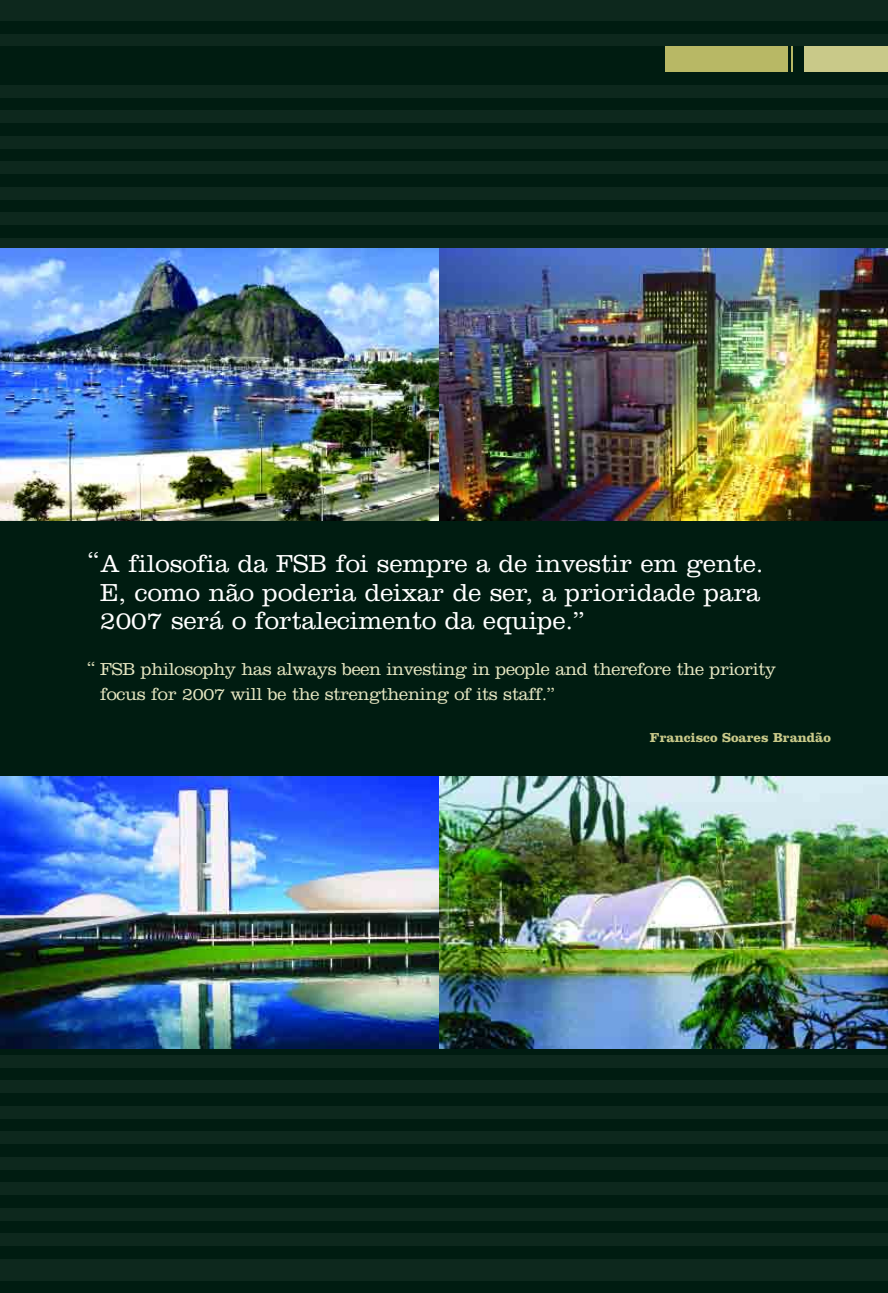
<style>
.page{position:relative;width:888px;height:1293px;background:#fff}
.page>*{position:absolute;margin:0;border:0;box-sizing:border-box;transform-origin:0 0}
.t1{font:300 25.5px/28.3px "Clarendon";color:#fff}
.t2{font:300 25.05px "Clarendon";color:#fff}
.t3{font:300 18px/25.5px "Clarendon";letter-spacing:-.02em;color:#e6e6c1}
.t4{font:700 13.5px "Clarendon";color:#c9c989}
.s1{font-size:25.05px}
</style>
<div class="page">
<div style="left:0;top:0;width:887px;height:1292px;background:#001c11"></div>
<div style="left:0;top:0;width:887px;height:21px;background:#0d281d"></div>
<div style="left:0;top:34px;width:887px;height:13px;background:#0d281d"></div>
<div style="left:0;top:85px;width:887px;height:13px;background:#0d281d"></div>
<div style="left:0;top:110px;width:887px;height:13px;background:#0d281d"></div>
<div style="left:0;top:136px;width:887px;height:13px;background:#0d281d"></div>
<div style="left:0;top:161px;width:887px;height:13px;background:#0d281d"></div>
<div style="left:0;top:187px;width:887px;height:13px;background:#0d281d"></div>
<div style="left:0;top:212px;width:887px;height:13px;background:#0d281d"></div>
<div style="left:0;top:238px;width:887px;height:13px;background:#0d281d"></div>
<div style="left:0;top:1054px;width:887px;height:13px;background:#0d281d"></div>
<div style="left:0;top:1080px;width:887px;height:13px;background:#0d281d"></div>
<div style="left:0;top:1105px;width:887px;height:13px;background:#0d281d"></div>
<div style="left:0;top:1131px;width:887px;height:13px;background:#0d281d"></div>
<div style="left:0;top:1156px;width:887px;height:13px;background:#0d281d"></div>
<div style="left:0;top:1182px;width:887px;height:13px;background:#0d281d"></div>
<div style="left:0;top:1207px;width:887px;height:13px;background:#0d281d"></div>
<div style="left:0;top:1233px;width:887px;height:13px;background:#0d281d"></div>
<div style="left:0;top:1259px;width:887px;height:22px;background:#0d281d"></div>
<img style="left:0;top:249px;width:439px;height:271px">
<img style="left:439px;top:249px;width:448px;height:271px">
<img style="left:0;top:777px;width:439px;height:271px">
<img style="left:439px;top:777px;width:448px;height:271px">
<div style="left:665px;top:47px;width:222px;height:25px;background:#b8b865"></div>
<div style="left:803px;top:47px;width:84px;height:25px;background:#c9c989"></div>
<div style="left:792px;top:47px;width:11px;height:25px;background:#001c11"></div>
<hr style="left:787px;top:47px;width:3px;height:25px;background:#001c11">
<p class="t2" style="left:88px;top:553px;width:13px">“</p>
<p class="t1" style="left:100px;top:552px;width:664px">A filosofia da FSB foi sempre a de investir em gente.<br>E, como não poderia deixar de ser, a prioridade para<br>2007 será o fortalecimento da equipe.<span class="s1">”</span></p>
<p class="t3" style="left:100px;top:658px;width:677px;text-indent:-13px">“ FSB philosophy has always been investing in people and therefore the priority focus for 2007 will be the strengthening of its staff.”</p>
<p class="t4" style="left:649px;top:733px;width:182px">Francisco Soares Brandão</p>
</div>
